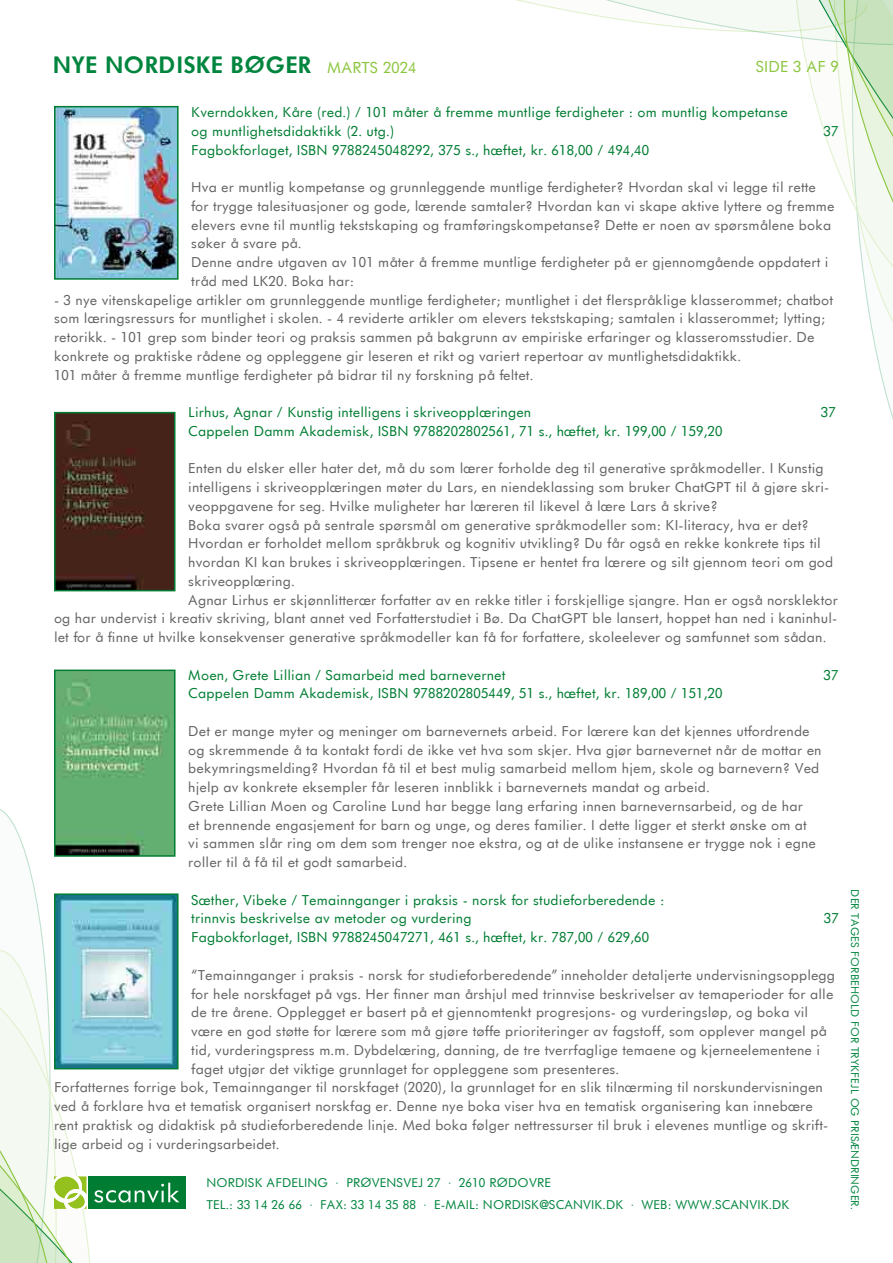
<style>
.page{position:relative;width:893px;height:1263px;background:#fff}
.page>*{position:absolute;margin:0;border:0;box-sizing:border-box;transform-origin:0 0}
.t1{font:700 22.5px "Futurist";color:#00853e}
.t2{font:15px "Futurist";color:#8cc63f}
.t3{font:13.5px/18.8px "Futurist";color:#646363}
.t4{font:13.5px/18.8px "Futurist";color:#007d32}
.t5{font:12px/22.4px "Futurist";color:#00853e}
.t6{font:10.5px "Futurist";color:#00853e}
.s1{font-weight:400;font-size:15px;color:#8cc63f}
</style>
<div class="page">
<svg style="left:516px;top:0;width:377px;height:419px"></svg>
<div style="left:88px;top:1176px;width:97px;height:33px;background:#007d32"></div>
<svg style="left:0;top:809px;width:179px;height:454px"></svg>
<img style="left:57px;top:109px;width:119px;height:168px">
<div style="left:54px;top:106px;width:125px;height:174px;border:2px solid #007d32"></div>
<img style="left:57px;top:415px;width:116px;height:173px">
<div style="left:54px;top:412px;width:122px;height:179px;border:2px solid #007d32"></div>
<img style="left:57px;top:672px;width:116px;height:182px">
<div style="left:54px;top:669px;width:122px;height:188px;border:2px solid #007d32"></div>
<img style="left:57px;top:896px;width:119px;height:170px">
<div style="left:54px;top:893px;width:125px;height:176px;border:2px solid #007d32"></div>
<h1 class="t1" style="left:53px;top:50px;width:365px">NYE NORDISKE BØGER <span class="s1">MARTS 2024</span></h1>
<p class="t2" style="left:756px;top:57px;width:85px">SIDE 3 AF 9</p>
<p class="t4" style="left:191px;top:103px;width:598px">Kverndokken, Kåre (red.) / 101 måter å fremme muntlige ferdigheter : om muntlig kompetanse og muntlighetsdidaktikk (2. utg.)</p>
<p class="t4" style="left:823px;top:121px;width:17px">37</p>
<p class="t4" style="left:191px;top:140px;width:459px">Fagbokforlaget, ISBN 9788245048292, 375 s., hæftet, kr. 618,00 / 494,40</p>
<p class="t3" style="left:191px;top:178px;width:645px">Hva er muntlig kompetanse og grunnleggende muntlige ferdigheter? Hvordan skal vi legge til rette for trygge talesituasjoner og gode, lærende samtaler? Hvordan kan vi skape aktive lyttere og fremme elevers evne til muntlig tekstskaping og framføringskompetanse? Dette er noen av spørsmålene boka søker å svare på.<br>Denne andre utgaven av 101 måter å fremme muntlige ferdigheter på er gjennomgående oppdatert i tråd med LK20. Boka har:</p>
<p class="t3" style="left:54px;top:290px;width:781px">- 3 nye vitenskapelige artikler om grunnleggende muntlige ferdigheter; muntlighet i det flerspråklige klasserommet; chatbot som læringsressurs for muntlighet i skolen. - 4 reviderte artikler om elevers tekstskaping; samtalen i klasserommet; lytting; retorikk. - 101 grep som binder teori og praksis sammen på bakgrunn av empiriske erfaringer og klasseromsstudier. De konkrete og praktiske rådene og oppleggene gir leseren et rikt og variert repertoar av muntlighetsdidaktikk.<br>101 måter å fremme muntlige ferdigheter på bidrar til ny forskning på feltet.</p>
<p class="t4" style="left:188px;top:403px;width:345px">Lirhus, Agnar / Kunstig intelligens i skriveopplæringen</p>
<p class="t4" style="left:821px;top:403px;width:17px">37</p>
<p class="t4" style="left:188px;top:421px;width:536px">Cappelen Damm Akademisk, ISBN 9788202802561, 71 s., hæftet, kr. 199,00 / 159,20</p>
<p class="t3" style="left:188px;top:459px;width:637px">Enten du elsker eller hater det, må du som lærer forholde deg til generative språkmodeller. I Kunstig</p>
<p class="t3" style="left:188px;top:478px;width:643px">intelligens i skriveopplæringen møter du Lars, en niendeklassing som bruker ChatGPT til å gjøre skri-</p>
<p class="t3" style="left:188px;top:496px;width:531px">veoppgavene for seg. Hvilke muligheter har læreren til likevel å lære Lars å skrive?</p>
<p class="t3" style="left:188px;top:515px;width:622px">Boka svarer også på sentrale spørsmål om generative språkmodeller som: KI-literacy, hva er det?</p>
<p class="t3" style="left:188px;top:534px;width:634px">Hvordan er forholdet mellom språkbruk og kognitiv utvikling? Du får også en rekke konkrete tips til</p>
<p class="t3" style="left:188px;top:553px;width:647px">hvordan KI kan brukes i skriveopplæringen. Tipsene er hentet fra lærere og silt gjennom teori om god</p>
<p class="t3" style="left:188px;top:571px;width:108px">skriveopplæring.</p>
<p class="t3" style="left:188px;top:590px;width:651px">Agnar Lirhus er skjønnlitterær forfatter av en rekke titler i forskjellige sjangre. Han er også norsklektor</p>
<p class="t3" style="left:54px;top:609px;width:785px">og har undervist i kreativ skriving, blant annet ved Forfatterstudiet i Bø. Da ChatGPT ble lansert, hoppet han ned i kaninhul-</p>
<p class="t3" style="left:54px;top:628px;width:774px">let for å finne ut hvilke konsekvenser generative språkmodeller kan få for forfattere, skoleelever og samfunnet som sådan.</p>
<p class="t4" style="left:188px;top:665px;width:319px">Moen, Grete Lillian / Samarbeid med barnevernet</p>
<p class="t4" style="left:823px;top:665px;width:17px">37</p>
<p class="t4" style="left:188px;top:684px;width:536px">Cappelen Damm Akademisk, ISBN 9788202805449, 51 s., hæftet, kr. 189,00 / 151,20</p>
<p class="t3" style="left:188px;top:721px;width:635px">Det er mange myter og meninger om barnevernets arbeid. For lærere kan det kjennes utfordrende og skremmende å ta kontakt fordi de ikke vet hva som skjer. Hva gjør barnevernet når de mottar en bekymringsmelding? Hvordan få til et best mulig samarbeid mellom hjem, skole og barnevern? Ved hjelp av konkrete eksempler får leseren innblikk i barnevernets mandat og arbeid.<br>Grete Lillian Moen og Caroline Lund har begge lang erfaring innen barnevernsarbeid, og de har<br>et brennende engasjement for barn og unge, og deres familier. I dette ligger et sterkt ønske om at<br>vi sammen slår ring om dem som trenger noe ekstra, og at de ulike instansene er trygge nok i egne roller til å få til et godt samarbeid.</p>
<p class="t4" style="left:191px;top:890px;width:475px">Sæther, Vibeke / Temainnganger i praksis - norsk for studieforberedende : trinnvis beskrivelse av metoder og vurdering</p>
<p class="t4" style="left:824px;top:909px;width:17px">37</p>
<p class="t4" style="left:191px;top:928px;width:459px">Fagbokforlaget, ISBN 9788245047271, 461 s., hæftet, kr. 787,00 / 629,60</p>
<p class="t3" style="left:191px;top:965px;width:645px">“Temainnganger i praksis - norsk for studieforberedende” inneholder detaljerte undervisningsopplegg</p>
<p class="t3" style="left:191px;top:984px;width:644px">for hele norskfaget på vgs. Her finner man årshjul med trinnvise beskrivelser av temaperioder for alle</p>
<p class="t3" style="left:191px;top:1003px;width:618px">de tre årene. Opplegget er basert på et gjennomtenkt progresjons- og vurderingsløp, og boka vil</p>
<p class="t3" style="left:191px;top:1021px;width:637px">være en god støtte for lærere som må gjøre tøffe prioriteringer av fagstoff, som opplever mangel på</p>
<p class="t3" style="left:191px;top:1040px;width:630px">tid, vurderingspress m.m. Dybdelæring, danning, de tre tverrfaglige temaene og kjerneelementene i</p>
<p class="t3" style="left:191px;top:1059px;width:430px">faget utgjør det viktige grunnlaget for oppleggene som presenteres.</p>
<p class="t3" style="left:54px;top:1078px;width:771px">Forfatternes forrige bok, Temainnganger til norskfaget (2020), la grunnlaget for en slik tilnærming til norskundervisningen</p>
<p class="t3" style="left:54px;top:1096px;width:760px">ved å forklare hva et tematisk organisert norskfag er. Denne nye boka viser hva en tematisk organisering kan innebære</p>
<p class="t3" style="left:54px;top:1115px;width:776px">rent praktisk og didaktisk på studieforberedende linje. Med boka følger nettressurser til bruk i elevenes muntlige og skrift-</p>
<p class="t3" style="left:54px;top:1134px;width:227px">lige arbeid og i vurderingsarbeidet.</p>
<p class="t5" style="left:206px;top:1171px;width:585px">NORDISK AFDELING · PRØVENSVEJ 27 · 2610 RØDOVRE<br>TEL.: 33 14 26 66 · FAX: 33 14 35 88 · E-MAIL: NORDISK@SCANVIK.DK · WEB: WWW.SCANVIK.DK</p>
<p class="t6" style="left:862px;top:889px;width:322px;rotate:90deg">DER TAGES FORBEHOLD FOR TRYKFEJL OG PRISÆNDRINGER.</p>
</div>
